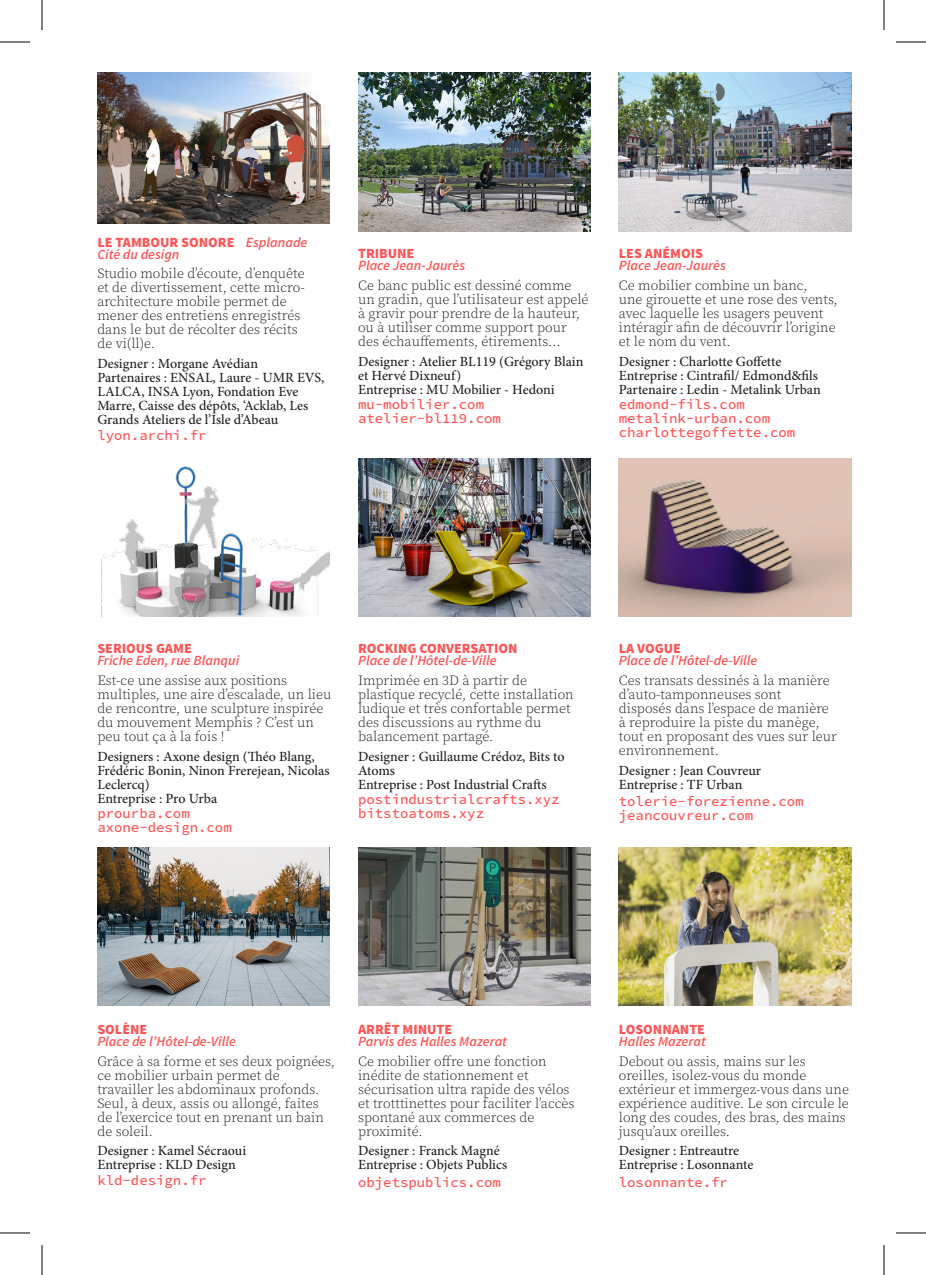
<style>
.page{position:relative;width:926px;height:1275px;background:#fff}
.page>*{position:absolute;margin:0;border:0;box-sizing:border-box;transform-origin:0 0}
.t1{font:14px/14px "Source Serif Variable";color:#231f20}
.t2{font:500 14px/14px "Minion Pro";color:#231f20}
.t3{font:500 14px "Source Code Pro";color:#ff5757}
.t4{font:italic 600 14px/12px "Source Sans Pro";color:#ff5757}
.t5{font:900 14px "Source Sans Pro";color:#ff5757}
.s1{font-weight:900;font-style:normal}
</style>
<div class="page">
<img style="left:97px;top:72px;width:233px;height:151px">
<img style="left:358px;top:72px;width:233px;height:159px">
<img style="left:101px;top:466px;width:229px;height:151px">
<img style="left:358px;top:458px;width:233px;height:159px">
<img style="left:619px;top:72px;width:232px;height:159px">
<img style="left:97px;top:847px;width:233px;height:158px">
<img style="left:358px;top:847px;width:233px;height:158px">
<img style="left:619px;top:847px;width:232px;height:158px">
<svg style="left:619px;top:458px;width:232px;height:159px;background:#b49b99"></svg>
<hr style="left:0;top:42px;width:30px;height:1px;background:#000">
<hr style="left:896px;top:42px;width:30px;height:1px;background:#000">
<hr style="left:0;top:1232px;width:30px;height:1px;background:#000">
<hr style="left:896px;top:1232px;width:30px;height:1px;background:#000">
<hr style="left:42px;top:0;width:1px;height:30px;background:#000">
<hr style="left:42px;top:1245px;width:1px;height:30px;background:#000">
<hr style="left:884px;top:0;width:1px;height:30px;background:#000">
<hr style="left:884px;top:1245px;width:1px;height:30px;background:#000">
<p class="t4" style="left:97px;top:236px;width:212px"><span class="s1">LE TAMBOUR SONORE</span> Esplanade<br>Cité du design</p>
<p class="t1" style="left:97px;top:267px;width:209px">Studio mobile d’écoute, d’enquête et de divertissement, cette micro&shy;architecture mobile permet de mener des entretiens enregistrés dans le but de récolter des récits de vi(ll)e.</p>
<p class="t2" style="left:97px;top:357px;width:228px">Designer : Morgane Avédian Partenaires : ENSAL, Laure - UMR EVS, LALCA, INSA Lyon, Fondation Eve Marre, Caisse des dépôts, ‘Acklab, Les Grands Ateliers de l’Isle d’Abeau</p>
<p class="t3" style="left:97px;top:425px;width:111px">lyon.archi.fr</p>
<p class="t5" style="left:358px;top:244px;width:58px">TRIBUNE</p>
<p class="t4" style="left:358px;top:259px;width:109px">Place Jean-Jaurès</p>
<p class="t1" style="left:358px;top:278px;width:232px">Ce banc public est dessiné comme un gradin, que l’utilisateur est appelé à gravir pour prendre de la hauteur, ou à utiliser comme support pour des échauffements, étirements…</p>
<p class="t2" style="left:358px;top:354px;width:227px">Designer : Atelier BL119 (Grégory Blain et Hervé Dixneuf)<br>Entreprise : MU Mobilier - Hedoni</p>
<p class="t3" style="left:358px;top:394px;width:127px">mu-mobilier.com</p>
<p class="t3" style="left:358px;top:408px;width:144px">atelier-bl119.com</p>
<p class="t5" style="left:619px;top:244px;width:86px">LES ANÉMOIS</p>
<p class="t4" style="left:619px;top:259px;width:109px">Place Jean-Jaurès</p>
<p class="t1" style="left:619px;top:278px;width:220px">Ce mobilier combine un banc,<br>une girouette et une rose des vents, avec laquelle les usagers peuvent intéragir afin de découvrir l’origine et le nom du vent.</p>
<p class="t2" style="left:619px;top:354px;width:203px">Designer : Charlotte Goffette<br>Entreprise : Cintrafil/ Edmond&amp;fils<br>Partenaire : Ledin - Metalink Urban</p>
<p class="t3" style="left:619px;top:394px;width:127px">edmond-fils.com</p>
<p class="t3" style="left:619px;top:408px;width:153px">metalink-urban.com</p>
<p class="t3" style="left:619px;top:422px;width:178px">charlottegoffette.com</p>
<p class="t5" style="left:97px;top:639px;width:96px">SERIOUS GAME</p>
<p class="t4" style="left:97px;top:654px;width:143px">Friche Eden, rue Blanqui</p>
<p class="t1" style="left:97px;top:673px;width:236px">Est-ce une assise aux positions multiples, une aire d’escalade, un lieu de rencontre, une sculpture inspirée du mouvement Memphis ? C’est un peu tout ça à la fois !</p>
<p class="t2" style="left:97px;top:749px;width:234px">Designers : Axone design (Théo Blang,<br>Frédéric Bonin, Ninon Frerejean, Nicolas<br>Leclercq)<br>Entreprise : Pro Urba</p>
<p class="t3" style="left:97px;top:803px;width:94px">prourba.com</p>
<p class="t3" style="left:97px;top:817px;width:136px">axone-design.com</p>
<p class="t5" style="left:358px;top:639px;width:161px">ROCKING CONVERSATION</p>
<p class="t4" style="left:358px;top:654px;width:140px">Place de l’Hôtel-de-Ville</p>
<p class="t1" style="left:358px;top:673px;width:217px">Imprimée en 3D à partir de plastique recyclé, cette installation ludique et très confortable permet des discussions au rythme du balancement partagé.</p>
<p class="t2" style="left:358px;top:749px;width:208px">Designer : Guillaume Crédoz, Bits to<br>Atoms<br>Entreprise : Post Industrial Crafts</p>
<p class="t3" style="left:358px;top:789px;width:203px">postindustrialcrafts.xyz</p>
<p class="t3" style="left:358px;top:803px;width:127px">bitstoatoms.xyz</p>
<p class="t5" style="left:619px;top:639px;width:64px">LA VOGUE</p>
<p class="t4" style="left:619px;top:654px;width:140px">Place de l’Hôtel-de-Ville</p>
<p class="t1" style="left:619px;top:673px;width:220px">Ces transats dessinés à la manière d’auto-tamponneuses sont disposés dans l’espace de manière à reproduire la piste du manège, tout en proposant des vues sur leur environnement.</p>
<p class="t2" style="left:619px;top:763px;width:144px">Designer : Jean Couvreur<br>Entreprise : TF Urban</p>
<p class="t3" style="left:619px;top:791px;width:186px">tolerie-forezienne.com</p>
<p class="t3" style="left:619px;top:805px;width:136px">jeancouvreur.com</p>
<p class="t5" style="left:97px;top:1020px;width:51px">SOLÈNE</p>
<p class="t4" style="left:97px;top:1035px;width:140px">Place de l’Hôtel-de-Ville</p>
<p class="t1" style="left:97px;top:1053px;width:239px">Grâce à sa forme et ses deux poignées, ce mobilier urbain permet de travailler les abdominaux profonds.<br>Seul, à deux, assis ou allongé, faites de l’exercice tout en prenant un bain de soleil.</p>
<p class="t2" style="left:97px;top:1143px;width:150px">Designer : Kamel Sécraoui<br>Entreprise : KLD Design</p>
<p class="t3" style="left:97px;top:1170px;width:111px">kld-design.fr</p>
<p class="t5" style="left:358px;top:1020px;width:96px">ARRÊT MINUTE</p>
<p class="t4" style="left:358px;top:1035px;width:151px">Parvis des Halles Mazerat</p>
<p class="t1" style="left:358px;top:1053px;width:218px">Ce mobilier offre une fonction inédite de stationnement et sécurisation ultra rapide des vélos et trotttinettes pour faciliter l’accès spontané aux commerces de proximité.</p>
<p class="t2" style="left:358px;top:1143px;width:151px">Designer : Franck Magné<br>Entreprise : Objets Publics</p>
<p class="t3" style="left:358px;top:1172px;width:144px">objetspublics.com</p>
<p class="t5" style="left:619px;top:1020px;width:88px">LOSONNANTE</p>
<p class="t4" style="left:619px;top:1035px;width:89px">Halles Mazerat</p>
<p class="t1" style="left:619px;top:1053px;width:232px">Debout ou assis, mains sur les oreilles, isolez-vous du monde extérieur et immergez-vous dans une expérience auditive. Le son circule le long des coudes, des bras, des mains jusqu’aux oreilles.</p>
<p class="t2" style="left:619px;top:1143px;width:136px">Designer : Entreautre<br>Entreprise : Losonnante</p>
<p class="t3" style="left:619px;top:1172px;width:111px">losonnante.fr</p>
</div>
